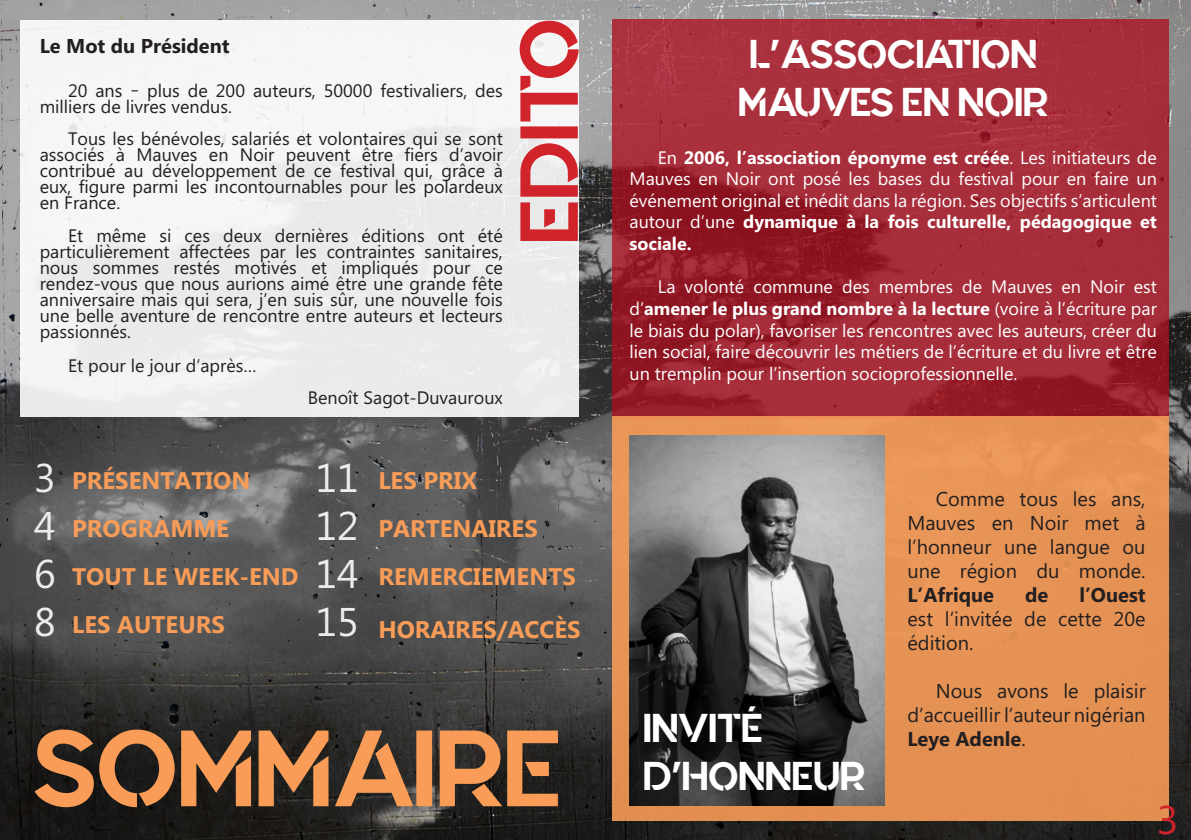
<style>
.page{position:relative;width:1191px;height:840px;background:#fff}
.page>*{position:absolute;margin:0;border:0;box-sizing:border-box;transform-origin:0 0}
.t1{font:108px "Quantify";color:#f89c57}
.t2{font:82px "Quantify";color:#d1232a}
.t3{font:40px/48px "Quantify";color:#fff}
.t4{font:40px/48px "Microsoft Phags Pa";color:#ecedeb;text-align:justify}
.t5{font:40px "Microsoft Phags Pa";color:#d1232a}
.t6{font:700 24px/48px "Microsoft Phags Pa";color:#f89c58}
.t7{font:20px/24px "Microsoft Phags Pa";color:#231f20;text-align:justify}
.t8{font:700 20px "Microsoft Phags Pa";color:#231f20}
.t9{font:18px/16px "Microsoft Phags Pa";color:#231f20;text-align:justify}
.t10{font:18px/21.6px "Microsoft Phags Pa";color:#fff;text-align:justify}
.s1{color:#f89c57}
.s2{font-weight:700}
</style>
<div class="page">
<img style="left:0;top:0;width:1191px;height:839px">
<svg style="left:612px;top:20px;width:557px;height:396px;background:#a12835"></svg>
<div style="left:612px;top:416px;width:557px;height:404px;background:#e59254"></div>
<img style="left:629px;top:435px;width:255px;height:369px">
<div style="left:20px;top:20px;width:559px;height:396px;background:#f1f1f1"></div>
<p class="t8" style="left:40px;top:32px;width:191px">Le Mot du Président</p>
<p class="t9" style="left:40px;top:82px;width:465px;text-indent:28px">20 ans – plus de 200 auteurs, 50000 festivaliers, des milliers de livres vendus.</p>
<p class="t9" style="left:40px;top:130px;width:465px;text-indent:28px">Tous les bénévoles, salariés et volontaires qui se sont associés à Mauves en Noir peuvent être fiers d’avoir contribué au développement de ce festival qui, grâce à eux, figure parmi les incontournables pour les polardeux en France.</p>
<p class="t9" style="left:40px;top:226px;width:465px;text-indent:28px">Et même si ces deux dernières éditions ont été particulièrement affectées par les contraintes sanitaires, nous sommes restés motivés et impliqués pour ce rendez-vous que nous aurions aimé être une grande fête anniversaire mais qui sera, j’en suis sûr, une nouvelle fois une belle aventure de rencontre entre auteurs et lecteurs passionnés.</p>
<p class="t9" style="left:68px;top:356px;width:190px">Et pour le jour d’après…</p>
<p class="t9" style="left:308px;top:388px;width:197px">Benoît Sagot-Duvauroux</p>
<h2 class="t2" style="left:503px;top:244px;width:226px;rotate:-90deg">EDITO</h2>
<h3 class="t4" style="left:34px;top:451px;width:23px">3<br>4<br>6<br>8</h3>
<h3 class="t4" style="left:315px;top:451px;width:45px">11<br>12<br>14<br>15</h3>
<h3 class="t6" style="left:72px;top:455px;width:228px">PRÉSENTATION<br>PROGRAMME<br>TOUT LE WEEK-END<br>LES AUTEURS</h3>
<h3 class="t6" style="left:378px;top:455px;width:199px">LES PRIX<br>PARTENAIRES<br>REMERCIEMENTS</h3>
<h3 class="t6" style="left:378px;top:604px;width:204px">HORAIRES/A<span class="s1">CCÈS</span></h3>
<h1 class="t1" style="left:32px;top:707px;width:531px">SOMMAIRE</h1>
<h3 class="t3" style="left:738px;top:30px;width:311px">L’ASSOCIATION<br>MAUVES EN NOIR</h3>
<p class="t10" style="left:629px;top:145px;width:529px;text-indent:28px">En <span class="s2">2006, l’association éponyme est créée</span>. Les initiateurs de Mauves en Noir ont posé les bases du festival pour en faire un événement original et inédit dans la région. Ses objectifs s’articulent autour d’une <span class="s2">dynamique à la fois culturelle, pédagogique et sociale.</span></p>
<p class="t10" style="left:629px;top:275px;width:529px;text-indent:28px">La volonté commune des membres de Mauves en Noir est d’<span class="s2">amener le plus grand nombre à la lecture</span> (voire à l’écriture par le biais du polar), favoriser les rencontres avec les auteurs, créer du lien social, faire découvrir les métiers de l’écriture et du livre et être un tremplin pour l’insertion socioprofessionnelle.</p>
<h3 class="t3" style="left:643px;top:704px;width:223px">INVITÉ<br>D’HONNEUR</h3>
<p class="t7" style="left:907px;top:485px;width:240px;text-indent:28px">Comme tous les ans, Mauves en Noir met à l’honneur une langue ou une région du monde.</p>
<p class="t8" style="left:907px;top:580px;width:88px">L’Afrique</p>
<p class="t8" style="left:1025px;top:580px;width:25px">de</p>
<p class="t8" style="left:1079px;top:580px;width:68px">l’Ouest</p>
<p class="t7" style="left:907px;top:605px;width:240px">est l’invitée de cette 20e édition.</p>
<p class="t7" style="left:907px;top:677px;width:240px;text-indent:28px">Nous avons le plaisir d’accueillir l’auteur nigérian <span class="s2">Leye Adenle</span>.</p>
<h3 class="t5" style="left:1157px;top:791px;width:23px">3</h3>
</div>
